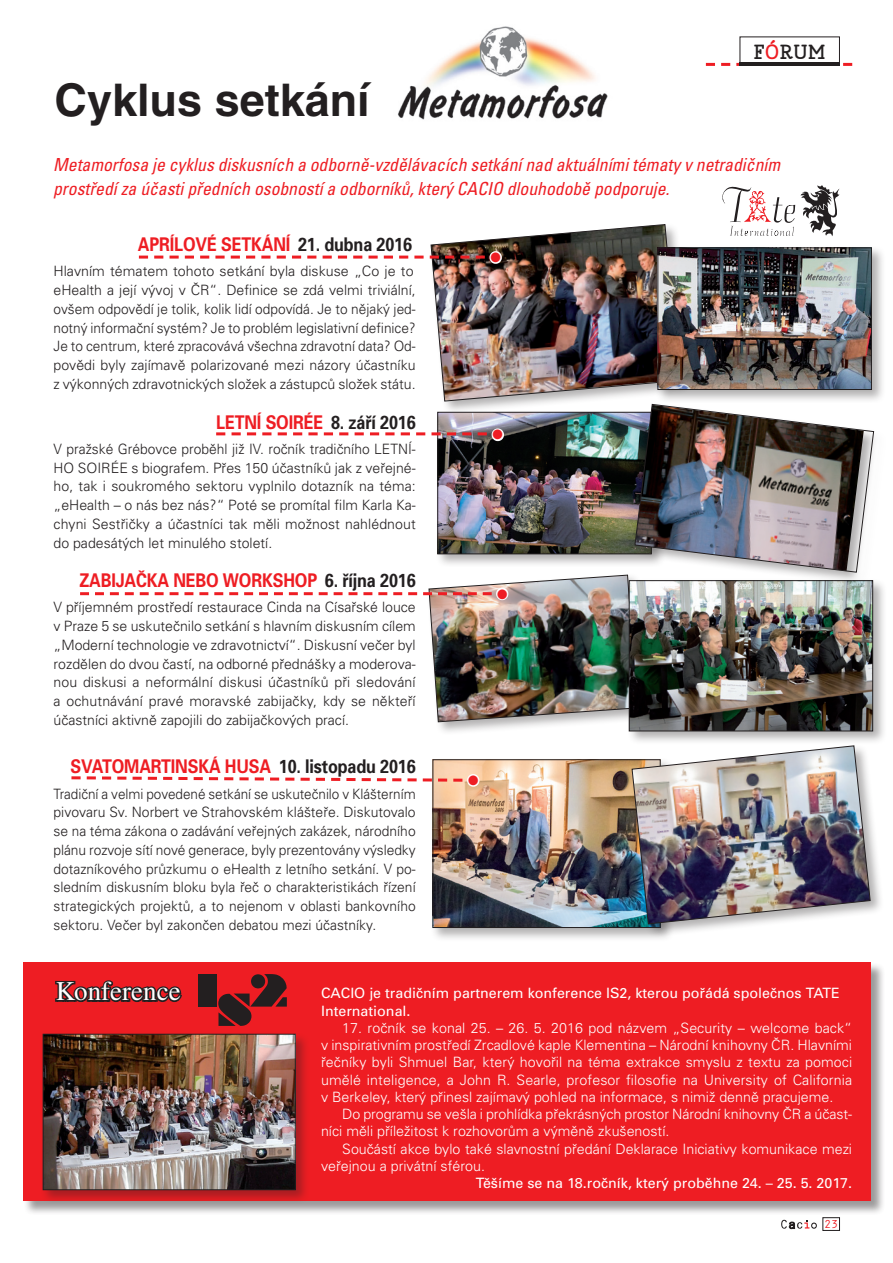
<style>
.page{position:relative;width:893px;height:1263px;background:#fff}
.page>*{position:absolute;margin:0;border:0;box-sizing:border-box;transform-origin:0 0}
.titulek{font:700 45px "Helvetica CE";color:#231f20}
.text{font:27px "Times CE";color:#fff}
.Perex{font:700 18.9px "Univers CE";letter-spacing:-.01em;color:#ee1d23;scale:.86 1}
.Perex-2{font:italic condensed 18px/24px "Univers CE";color:#ee1d23}
.t1{font:700 18px "Happy Phantom";letter-spacing:.03em;color:#231f20;scale:1.1 1}
.text-2{font:300 14.25px/18.8px "Univers CE";color:#231f20;text-align:justify}
.text-3{font:300 14.25px/17.2px "Univers CE";color:#fff}
.text-4{font:300 14.25px/18.8px "Univers CE";color:#231f20;text-align:justify;scale:.95 1}
.text-5{font:14.25px/17.2px "Univers CE";color:#fff}
.výčet{font:13.5px "Zapf Dingbats ITC";color:#ee1d23}
.t2{font:12px "Orator Std";color:#ee1d23}
.s1{color:#ee1d23}
.s2{color:#231f20}
</style>
<div class="page">
<svg style="left:781px;top:1220px;width:36px;height:9px"></svg>
<div style="left:740px;top:37px;width:100px;height:27px;border:1px solid #231f20"></div>
<svg style="left:706px;top:63px;width:146px;height:3px"></svg>
<div style="left:822px;top:1217px;width:18px;height:14px;border:1px solid #231f20"></div>
<hr style="left:740px;top:63px;width:100px;height:3px;background:#231f20">
<div style="left:426px;top:573px;width:224px;height:162px;background:#231f20;opacity:.35"></div>
<img style="left:398px;top:26px;width:210px;height:94px">
<div style="left:627px;top:578px;width:260px;height:168px;background:#231f20;opacity:.35"></div>
<img style="left:631px;top:722px;width:240px;height:7px">
<div style="left:430px;top:757px;width:244px;height:185px;background:#231f20;opacity:.35"></div>
<img style="left:435px;top:761px;width:195px;height:165px">
<div style="left:433px;top:759px;width:227px;height:169px;border:1px solid #231f20"></div>
<div style="left:655px;top:245px;width:231px;height:159px;background:#231f20;opacity:.35"></div>
<svg style="left:71px;top:772px;width:411px;height:17px"></svg>
<div style="left:632px;top:402px;width:255px;height:183px;background:#fff"></div>
<img style="left:80px;top:185px;width:794px;height:537px">
<div style="left:23px;top:962px;width:862px;height:253px;background:#231f20;opacity:.45"></div>
<div style="left:23px;top:962px;width:847px;height:238px;background:#ee1d23"></div>
<svg style="left:55px;top:980px;width:127px;height:23px"></svg>
<div style="left:41px;top:1032px;width:269px;height:172px;background:#231f20;opacity:.35"></div>
<img style="left:45px;top:1036px;width:249px;height:152px">
<div style="left:43px;top:1034px;width:253px;height:156px;border:1px solid #231f20"></div>
<div style="left:198px;top:974px;width:18px;height:33px;background:#231f20"></div>
<svg style="left:218px;top:974px;width:69px;height:52px"></svg>
<div style="left:630px;top:743px;width:253px;height:194px;background:#231f20;opacity:.35"></div>
<img style="left:632px;top:745px;width:239px;height:179px">
<p class="titulek" style="left:55px;top:74px;width:317px">Cyklus setkání</p>
<p class="t1" style="left:754px;top:39px;width:67px">F<span class="s1">Ó</span>RUM</p>
<p class="Perex-2" style="left:53px;top:153px;width:728px">Metamorfosa je cyklus diskusních a odborně-vzdělávacích setkání nad aktuálními tématy v netradičním prostředí za účasti předních osobností a odborníků, který CACIO dlouhodobě podporuje.</p>
<p class="Perex" style="left:138px;top:234px;width:320px">APRÍLOVÉ SETKÁNÍ <span class="s2">21. dubna 2016</span></p>
<p class="text-2" style="left:54px;top:262px;width:364px;text-align:left">Hlavním tématem tohoto setkání byla diskuse „Co je to eHealth a její vývoj v ČR“. Definice se zdá velmi triviální, ovšem odpovědí je tolik, kolik lidí odpovídá. Je to nějaký jed&shy;notný informační systém? Je to problém legislativní definice?<br>Je to centrum, které zpracovává všechna zdravotní data? Od&shy;povědi byly zajímavě polarizované mezi názory účastníku z výkonných zdravotnických složek a zástupců složek státu.</p>
<p class="Perex" style="left:216px;top:411px;width:233px">LETNÍ SOIRÉE <span class="s2">8. září 2016</span></p>
<p class="text-2" style="left:54px;top:440px;width:364px">V pražské Grébovce proběhl již IV. ročník tradičního LETNÍ-HO SOIRÉE s biografem. Přes 150 účastníků jak z veřejné&shy;ho, tak i soukromého sektoru vyplnilo dotazník na téma: „eHealth – o nás bez nás?“ Poté se promítal film Karla Ka&shy;chyni Sestřičky a účastníci tak měli možnost nahlédnout do padesátých let minulého století.</p>
<p class="Perex" style="left:80px;top:570px;width:392px">ZABIJAČKA NEBO WORKSHOP <span class="s2">6. října 2016</span></p>
<p class="text-2" style="left:54px;top:598px;width:364px">V příjemném prostředí restaurace Cinda na Císařské louce v Praze 5 se uskutečnilo setkání s hlavním diskusním cílem „Moderní technologie ve zdravotnictví“. Diskusní večer byl rozdělen do dvou častí, na odborné přednášky a moderova&shy;nou diskusi a neformální diskusi účastníků při sledování a ochutnávání pravé moravské zabijačky, kdy se někteří účastníci aktivně zapojili do zabijačkových prací.</p>
<p class="Perex" style="left:70px;top:756px;width:403px">SVATOMARTINSKÁ HUSA <span class="s2">10. listopadu 2016</span></p>
<p class="text-4" style="left:54px;top:784px;width:383px">Tradiční a velmi povedené setkání se uskutečnilo v Klášterním pivovaru Sv. Norbert ve Strahovském klášteře. Diskutovalo se na téma zákona o zadávání veřejných zakázek, národního plánu rozvoje sítí nové generace, byly prezentovány výsledky dotazníkového průzkumu o eHealth z letního setkání. V po&shy;sledním diskusním bloku byla řeč o charakteristikách řízení strategických projektů, a to nejenom v oblasti bankovního sektoru. Večer byl zakončen debatou mezi účastníky.</p>
<p class="výčet" style="left:490px;top:251px;width:12px">●</p>
<p class="výčet" style="left:493px;top:428px;width:12px">●</p>
<p class="výčet" style="left:497px;top:588px;width:12px">●</p>
<p class="výčet" style="left:468px;top:774px;width:12px">●</p>
<p class="text" style="left:56px;top:975px;width:126px">Konference</p>
<p class="text-5" style="left:321px;top:985px;width:520px">CACIO je tradičním partnerem konference IS2, kterou pořádá společnos TATE<br>International.</p>
<p class="text-3" style="left:321px;top:1019px;width:533px;text-align:justify;text-indent:21px">17. ročník se konal 25. – 26. 5. 2016 pod názvem „Security – welcome back“ v inspirativním prostředí Zrcadlové kaple Klementina – Národní knihovny ČR. Hlavními řečníky byli Shmuel Bar, který hovořil na téma extrakce smyslu z textu za pomoci umělé inteligence, a John R. Searle, profesor filosofie na University of California v Berkeley, který přinesl zajímavý pohled na informace, s nimiž denně pracujeme.</p>
<p class="text-3" style="left:321px;top:1106px;width:533px;text-indent:21px">Do programu se vešla i prohlídka překrásných prostor Národní knihovny ČR a účast&shy;níci měli příležitost k rozhovorům a výměně zkušeností.</p>
<p class="text-3" style="left:321px;top:1140px;width:533px;text-indent:21px">Součástí akce bylo také slavnostní předání Deklarace Iniciativy komunikace mezi veřejnou a privátní sférou.</p>
<p class="text-5" style="left:476px;top:1175px;width:378px">Těšíme se na 18.ročník, který proběhne 24. – 25. 5. 2017.</p>
<p class="t2" style="left:824px;top:1215px;width:16px">23</p>
</div>
